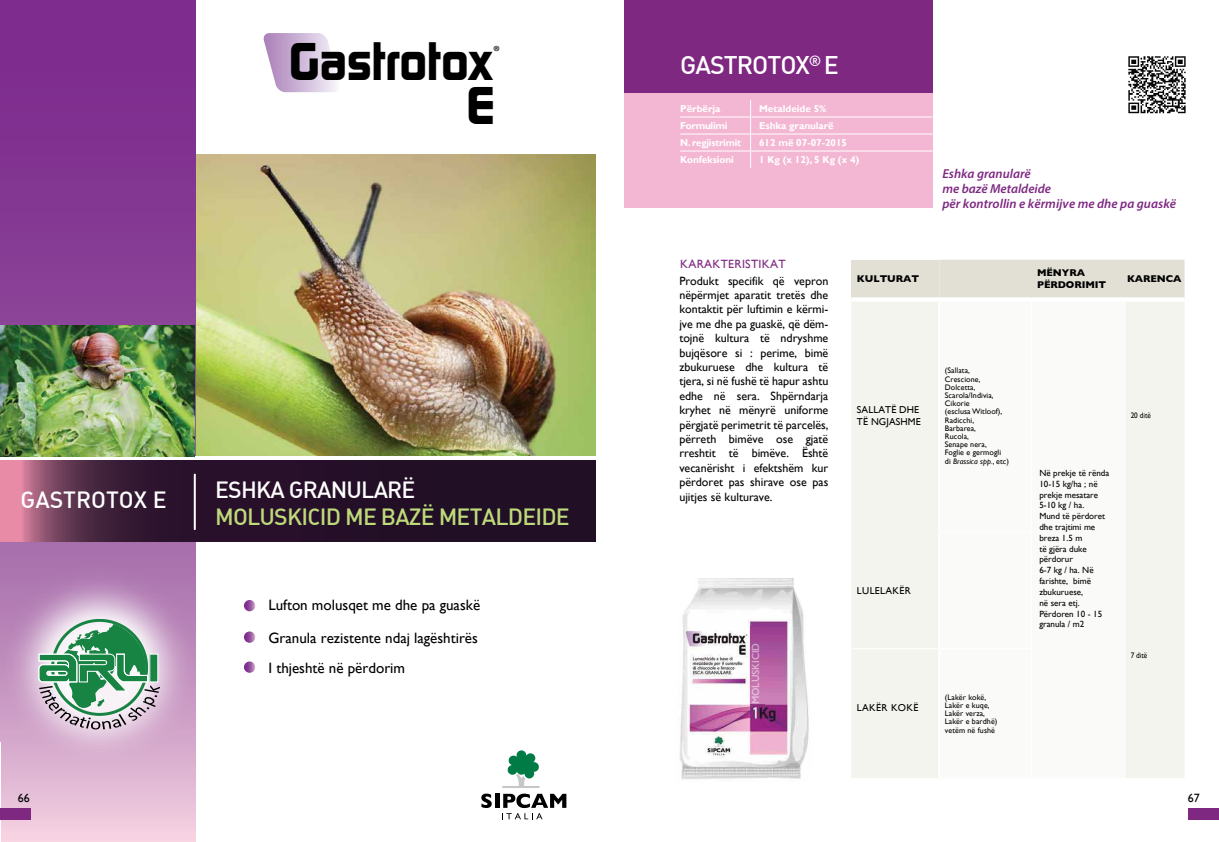
<style>
.page{position:relative;width:1219px;height:842px;background:#fff}
.page>*{position:absolute;margin:0;border:0;box-sizing:border-box;transform-origin:0 0}
.t1{font:800 47.4px/43.8px "Sol";letter-spacing:-.035em;color:#000;text-align:right}
.t2{font:500 25px "DIN";letter-spacing:-.04em;color:#fff}
.t3{font:23px "DIN Medium Alternate";letter-spacing:-.035em;color:#beda7a}
.t4{font:23px "DIN Medium Alternate";letter-spacing:-.035em;color:#fff}
.t5{font:23px "DIN Medium Alternate";color:#fff}
.t6{font:16.4px "Myriad Pro";color:#000}
.t7{font:15px/32.5px "Gill Sans";color:#000}
.t8{font:italic 600 13px/15px "Myriad Pro";letter-spacing:.005em;color:#7e2882}
.t9{font:12px/14.4px "Gill Sans";color:#000;text-align:justify}
.t10{font:12px "Gill Sans";letter-spacing:.025em;color:#7e2882}
.t11{font:600 10.5px "Gill Sans";letter-spacing:-.015em;color:#fff;scale:.95 1}
.t12{font:700 10px "Gill Sans";color:#fff}
.t13{font:700 10px/12px "Gill Sans";letter-spacing:-.01em;color:#000}
.t14{font:10px/12px "Gill Sans";letter-spacing:.01em;color:#000}
.t15{font:10px "Gill Sans";letter-spacing:.035em;color:#000}
.t16{font:700 10px "Gill Sans";color:#fff;scale:.95 1}
.t17{font:700 10px "Gill Sans";letter-spacing:-.03em;color:#fff}
.t18{font:9px/10.8px "Gill Sans";color:#000}
.t19{font:8px/8.2px "Gill Sans";letter-spacing:.01em;color:#000}
.t20{font:8px "Gill Sans";letter-spacing:.01em;color:#000;scale:.9 1}
.s1{font-style:italic}
</style>
<div class="page">
<img style="left:195px;top:155px;width:400px;height:301px">
<svg style="left:0;top:0;width:195px;height:842px;background:#944d9d"></svg>
<svg style="left:481px;top:794px;width:11px;height:14px"></svg>
<hr style="left:495px;top:794px;width:4px;height:14px;background:#000">
<svg style="left:502px;top:750px;width:37px;height:38px"></svg>
<svg style="left:502px;top:794px;width:64px;height:25px"></svg>
<hr style="left:0;top:742px;width:1px;height:100px;background:#fff">
<svg style="left:0;top:460px;width:595px;height:81px;background:#381c35"></svg>
<svg style="left:264px;top:33px;width:73px;height:59px"></svg>
<hr style="left:0;top:456px;width:595px;height:4px;background:#fff">
<img style="left:0;top:326px;width:195px;height:131px">
<img style="left:0;top:558px;width:196px;height:219px">
<img style="left:33px;top:601px;width:133px;height:133px">
<svg style="left:38px;top:619px;width:122px;height:110px"></svg>
<img style="left:1128px;top:56px;width:58px;height:58px">
<div style="left:624px;top:0;width:308px;height:93px;background:#7e2882"></div>
<div style="left:624px;top:93px;width:308px;height:115px;background:#f4b7d3"></div>
<hr style="left:680px;top:116px;width:71px;height:1px;background:#fff">
<hr style="left:751px;top:116px;width:181px;height:1px;background:#fff">
<hr style="left:680px;top:134px;width:71px;height:1px;background:#fff">
<hr style="left:751px;top:134px;width:181px;height:1px;background:#fff">
<hr style="left:680px;top:151px;width:71px;height:1px;background:#fff">
<hr style="left:751px;top:151px;width:181px;height:1px;background:#fff">
<svg style="left:750px;top:100px;width:1px;height:68px"></svg>
<div style="left:851px;top:260px;width:88px;height:39px;background:#e2e0d5"></div>
<div style="left:851px;top:302px;width:88px;height:476px;background:#f4f4ef"></div>
<svg style="left:939px;top:260px;width:245px;height:518px"></svg>
<svg style="left:940px;top:532px;width:185px;height:246px"></svg>
<hr style="left:938px;top:302px;width:2px;height:229px;background:#fff">
<hr style="left:938px;top:649px;width:2px;height:129px;background:#fff">
<hr style="left:1031px;top:302px;width:1px;height:229px;background:#fff">
<hr style="left:1031px;top:649px;width:1px;height:129px;background:#fff">
<hr style="left:1125px;top:302px;width:1px;height:229px;background:#fff">
<hr style="left:1125px;top:532px;width:1px;height:117px;background:#fff">
<hr style="left:1125px;top:649px;width:1px;height:129px;background:#fff">
<hr style="left:851px;top:648px;width:88px;height:1px;background:#fff">
<hr style="left:938px;top:532px;width:2px;height:116px;background:#fff">
<hr style="left:939px;top:531px;width:92px;height:1px;background:#fff">
<hr style="left:1031px;top:532px;width:1px;height:117px;background:#fff">
<div style="left:851px;top:297px;width:88px;height:5px;background:#fff"></div>
<div style="left:939px;top:297px;width:92px;height:5px;background:#fff"></div>
<div style="left:1031px;top:297px;width:94px;height:5px;background:#fff"></div>
<div style="left:1125px;top:297px;width:59px;height:5px;background:#fff"></div>
<img style="left:680px;top:578px;width:128px;height:202px">
<hr style="left:939px;top:648px;width:92px;height:1px;background:#fff">
<img style="left:750px;top:627px;width:14px;height:77px">
<hr style="left:194px;top:474px;width:2px;height:56px;background:#fff">
<svg style="left:244px;top:600px;width:11px;height:11px"></svg>
<svg style="left:244px;top:631px;width:11px;height:12px"></svg>
<svg style="left:244px;top:661px;width:11px;height:12px"></svg>
<div style="left:0;top:809px;width:31px;height:11px;background:#7e2882"></div>
<div style="left:1189px;top:809px;width:30px;height:11px;background:#7e2882"></div>
<h1 class="t1" style="left:289px;top:40px;width:207px">Gastrotox<br>E</h1>
<h3 class="t6" style="left:493px;top:42px;width:8px">®</h3>
<h3 class="t5" style="left:21px;top:485px;width:147px">GASTROTOX E</h3>
<h3 class="t4" style="left:215px;top:475px;width:202px">ESHKA GRANULARË</h3>
<h3 class="t3" style="left:215px;top:502px;width:356px">MOLUSKICID ME BAZË METALDEIDE</h3>
<p class="t7" style="left:268px;top:589px;width:213px">Lufton molusqet me dhe pa guaskë<br>Granula rezistente ndaj lagështirës</p>
<p class="t7" style="left:268px;top:651px;width:138px">I thjeshtë në përdorim</p>
<h2 class="t2" style="left:680px;top:49px;width:160px">GASTROTOX<sup>®</sup> E</h2>
<p class="t12" style="left:680px;top:102px;width:42px">Përbërja</p>
<p class="t12" style="left:759px;top:103px;width:69px">Metaldeide 5%</p>
<p class="t17" style="left:680px;top:120px;width:49px">Formulimi</p>
<p class="t12" style="left:759px;top:120px;width:76px">Eshka granularë</p>
<p class="t16" style="left:680px;top:137px;width:66px">N. regjistrimit</p>
<p class="t12" style="left:759px;top:137px;width:90px">612 më 07-07-2015</p>
<p class="t12" style="left:680px;top:154px;width:55px">Konfeksioni</p>
<p class="t12" style="left:759px;top:154px;width:102px">1 Kg (x 12), 5 Kg (x 4)</p>
<p class="t8" style="left:942px;top:166px;width:235px">Eshka granularë<br>me bazë Metaldeide<br>për kontrollin e kërmijve me dhe pa guaskë</p>
<p class="t10" style="left:680px;top:257px;width:107px">KARAKTERISTIKAT</p>
<p class="t9" style="left:679px;top:273px;width:151px">Produkt specifik që vepron nëpërmjet aparatit tretës dhe kontaktit për luftimin e kërmi&shy;jve me dhe pa guaskë, që dëm&shy;tojnë kultura të ndryshme bujqësore si : perime, bimë zbukuruese dhe kultura të tjera, si në fushë të hapur ashtu edhe në sera. Shpërndarja kryhet në mënyrë uniforme përgjatë perimetrit të parcelës, përreth bimëve ose gjatë rreshtit të bimëve. Është vecanërisht i efektshëm kur përdoret pas shirave ose pas ujitjes së kulturave.</p>
<p class="t11" style="left:749px;top:704px;width:66px;rotate:-90deg">MOLUSKICID</p>
<p class="t13" style="left:857px;top:272px;width:64px">KULTURAT</p>
<p class="t13" style="left:1037px;top:266px;width:71px">MËNYRA<br>PËRDORIMIT</p>
<p class="t13" style="left:1127px;top:272px;width:56px">KARENCA</p>
<p class="t14" style="left:857px;top:404px;width:65px">SALLATË DHE<br>TË NGJASHME</p>
<p class="t19" style="left:945px;top:366px;width:66px">(Sallata,<br>Crescione,<br>Dolcetta,<br>Scarola/Indivia,<br>Cikorie<br>(esclusa Witloof),<br>Radicchi,<br>Barbarea,<br>Rucola,<br>Senape nera,<br>Foglie e germogli di <span class="s1">Brassica spp.</span>, etc)</p>
<p class="t15" style="left:857px;top:584px;width:55px">LULELAKËR</p>
<p class="t15" style="left:857px;top:701px;width:63px">LAKËR KOKË</p>
<p class="t19" style="left:945px;top:693px;width:54px">(Lakër kokë,<br>Lakër e kuqe,<br>Lakër verza,<br>Lakër e bardhë) vetëm në fushë</p>
<p class="t18" style="left:1039px;top:467px;width:71px">Në prekje të rënda<br>10-15 kg/ha ; në prekje mesatare<br>5-10 kg / ha.<br>Mund të përdoret dhe trajtimi me breza 1.5 m<br>të gjëra duke përdorur<br>6-7 kg / ha. Në farishte, bimë zbukuruese,<br>në sera etj.<br>Përdoren 10 - 15 granula / m2</p>
<p class="t20" style="left:1131px;top:411px;width:24px">20 ditë</p>
<p class="t20" style="left:1131px;top:650px;width:20px">7 ditë</p>
<p class="t9" style="left:18px;top:791px;width:13px">66</p>
<p class="t9" style="left:1188px;top:791px;width:13px">67</p>
</div>
